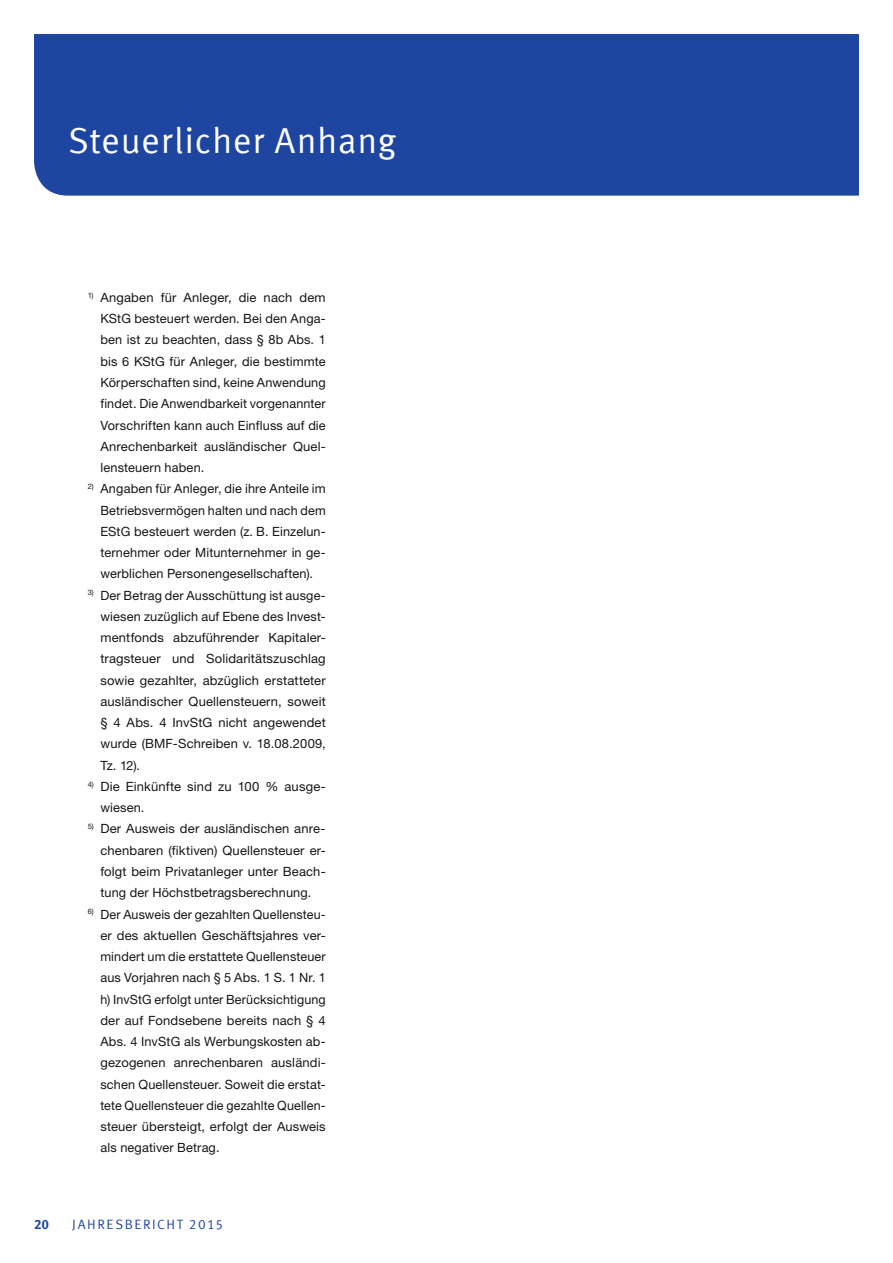
<style>
.page{position:relative;width:893px;height:1263px;background:#fff}
.page>*{position:absolute;margin:0;border:0;box-sizing:border-box;transform-origin:0 0}
.t1{font:36px "Meta Offc Pro Norm";letter-spacing:.015em;color:#fff}
.t2{font:13.5px "Meta Offc Pro Norm";letter-spacing:.115em;color:#1e46a1}
.t3{font:700 13.5px "Meta Offc Pro";color:#1e46a1}
.t4{font:12.75px/21.3px "Helvetica Neue LTW1 G";letter-spacing:.01em;color:#151616;text-align:justify}
</style>
<div class="page">
<div style="left:34px;top:34px;width:825px;height:162px;background:#1e46a1"></div>
<h1 class="t1" style="left:68px;top:113px;width:330px">Steuerlicher Anhang</h1>
<p class="t4" style="left:100px;top:287px;width:227px;text-indent:-13px"><sup>1)</sup> Angaben für Anleger, die nach dem KStG besteuert werden. Bei den Anga&shy;ben ist zu beachten, dass § 8b Abs. 1 bis 6 KStG für Anleger, die bestimmte Körperschaften sind, keine Anwendung findet. Die Anwendbarkeit vorgenannter Vorschriften kann auch Einfluss auf die Anrechenbarkeit ausländischer Quel&shy;lensteuern haben.</p>
<p class="t4" style="left:100px;top:478px;width:227px;text-indent:-13px"><sup>2)</sup> Angaben für Anleger, die ihre Anteile im Betriebsvermögen halten und nach dem EStG besteuert werden (z. B. Einzelun&shy;ternehmer oder Mitunternehmer in ge&shy;werblichen Personengesellschaften).</p>
<p class="t4" style="left:100px;top:584px;width:227px;text-indent:-13px"><sup>3)</sup> Der Betrag der Ausschüttung ist ausge&shy;wiesen zuzüglich auf Ebene des Invest&shy;mentfonds abzuführender Kapitaler&shy;tragsteuer und Solidaritätszuschlag sowie gezahlter, abzüglich erstatteter ausländischer Quellensteuern, soweit § 4 Abs. 4 InvStG nicht angewendet wurde (BMF-Schreiben v. 18.08.2009, Tz. 12).</p>
<p class="t4" style="left:100px;top:776px;width:225px;text-indent:-13px"><sup>4)</sup> Die Einkünfte sind zu 100 % ausge&shy;wiesen.</p>
<p class="t4" style="left:100px;top:818px;width:227px;text-indent:-13px"><sup>5)</sup> Der Ausweis der ausländischen anre&shy;chenbaren (fiktiven) Quellensteuer er&shy;folgt beim Privatanleger unter Beach&shy;tung der Höchstbetragsberechnung.</p>
<p class="t4" style="left:100px;top:903px;width:227px;text-indent:-13px"><sup>6)</sup> Der Ausweis der gezahlten Quellensteu&shy;er des aktuellen Geschäftsjahres ver&shy;mindert um die erstattete Quellensteuer aus Vorjahren nach § 5 Abs. 1 S. 1 Nr. 1 h) InvStG erfolgt unter Berücksichtigung der auf Fondsebene bereits nach § 4<br>Abs. 4 InvStG als Werbungskosten ab&shy;gezogenen anrechenbaren ausländi&shy;schen Quellensteuer. Soweit die erstat&shy;tete Quellensteuer die gezahlte Quellen&shy;steuer übersteigt, erfolgt der Ausweis als negativer Betrag.</p>
<p class="t3" style="left:34px;top:1214px;width:17px">20</p>
<p class="t2" style="left:72px;top:1214px;width:153px">JAHRESBERICHT 2015</p>
</div>
